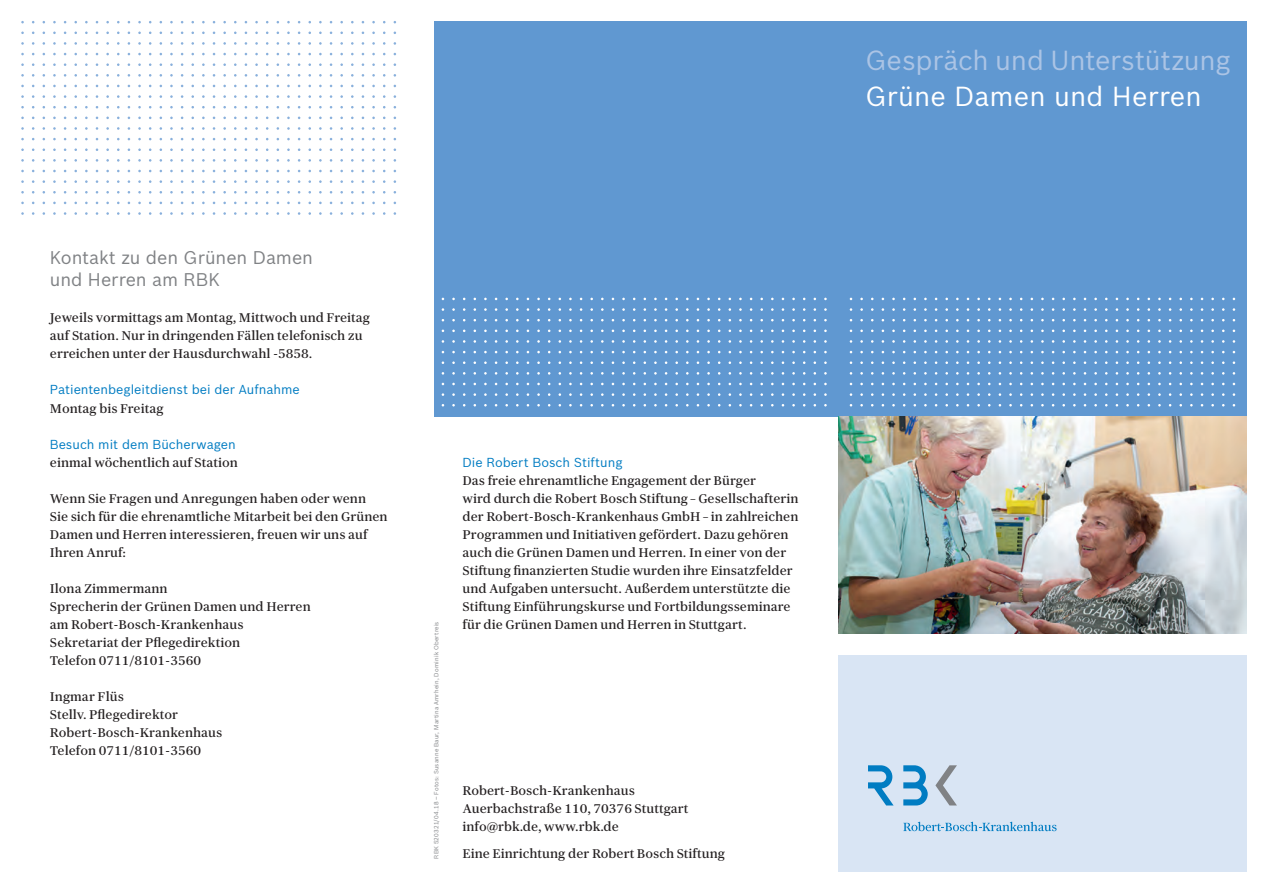
<style>
.page{position:relative;width:1268px;height:893px;background:#fff}
.page>*{position:absolute;margin:0;border:0;box-sizing:border-box;transform-origin:0 0}
.t1{font:27px "Bosch Sans";letter-spacing:-.005em;color:#abc4e5}
.t2{font:27px "Bosch Sans";letter-spacing:.005em;color:#fff}
.t3{font:18px/22.5px "Bosch Sans";letter-spacing:-.005em;color:#808285}
.t4{font:12.75px/18px "Bosch Serif";color:#231f20}
.t5{font:12.75px "Bosch Sans";color:#007cc2}
.t6{font:6px "Bosch Sans";letter-spacing:.025em;color:#808285}
</style>
<div class="page">
<div style="left:838px;top:655px;width:408px;height:217px;background:#d9e5f4"></div>
<svg style="left:868px;top:765px;width:25px;height:40px"></svg>
<svg style="left:903px;top:765px;width:24px;height:40px"></svg>
<svg style="left:935px;top:765px;width:21px;height:40px"></svg>
<svg style="left:903px;top:822px;width:67px;height:9px"></svg>
<svg style="left:970px;top:822px;width:59px;height:9px"></svg>
<svg style="left:1030px;top:822px;width:26px;height:9px"></svg>
<div style="left:434px;top:21px;width:812px;height:396px;background:#6098d1"></div>
<img style="left:838px;top:417px;width:408px;height:217px">
<h2 class="t3" style="left:50px;top:246px;width:264px">Kontakt zu den Grünen Damen und Herren am RBK</h2>
<p class="t4" style="left:50px;top:309px;width:322px">Jeweils vormittags am Montag, Mittwoch und Freitag auf Station. Nur in dringenden Fällen telefonisch zu erreichen unter der Hausdurchwahl -5858.</p>
<p class="t5" style="left:50px;top:382px;width:251px">Patientenbegleitdienst bei der Aufnahme</p>
<p class="t4" style="left:50px;top:399px;width:115px">Montag bis Freitag</p>
<p class="t5" style="left:50px;top:436px;width:187px">Besuch mit dem Bücherwagen</p>
<p class="t4" style="left:50px;top:453px;width:189px">einmal wöchentlich auf Station</p>
<p class="t4" style="left:50px;top:489px;width:339px">Wenn Sie Fragen und Anregungen haben oder wenn<br>Sie sich für die ehrenamtliche Mitarbeit bei den Grünen Damen und Herren interessieren, freuen wir uns auf Ihren Anruf:</p>
<p class="t4" style="left:50px;top:579px;width:262px">Ilona Zimmermann<br>Sprecherin der Grünen Damen und Herren am Robert-Bosch-Krankenhaus<br>Sekretariat der Pflegedirektion<br>Telefon 0711/8101-3560</p>
<p class="t4" style="left:50px;top:687px;width:174px">Ingmar Flüs<br>Stellv. Pflegedirektor<br>Robert-Bosch-Krankenhaus<br>Telefon 0711/8101-3560</p>
<p class="t6" style="left:432px;top:859px;width:239px;rotate:-90deg">RBK 520321/04.18 – Fotos: Susanne Baur, Martina Amrhein, Dominik Obertreis</p>
<p class="t5" style="left:462px;top:454px;width:161px">Die Robert Bosch Stiftung</p>
<p class="t4" style="left:462px;top:471px;width:337px">Das freie ehrenamtliche Engagement der Bürger<br>wird durch die Robert Bosch Stiftung – Gesellschafterin der Robert-Bosch-Krankenhaus GmbH – in zahlreichen Programmen und Initiativen gefördert. Dazu gehören auch die Grünen Damen und Herren. In einer von der Stiftung finanzierten Studie wurden ihre Einsatzfelder und Aufgaben untersucht. Außerdem unterstützte die Stiftung Einführungskurse und Fortbildungsseminare für die Grünen Damen und Herren in Stuttgart.</p>
<p class="t4" style="left:462px;top:781px;width:227px">Robert-Bosch-Krankenhaus<br>Auerbachstraße 110, 70376 Stuttgart info@rbk.de, www.rbk.de</p>
<p class="t4" style="left:462px;top:844px;width:264px">Eine Einrichtung der Robert Bosch Stiftung</p>
<h1 class="t1" style="left:865px;top:44px;width:366px">Gespräch und Unterstützung</h1>
<h1 class="t2" style="left:865px;top:80px;width:337px">Grüne Damen und Herren</h1>
</div>
